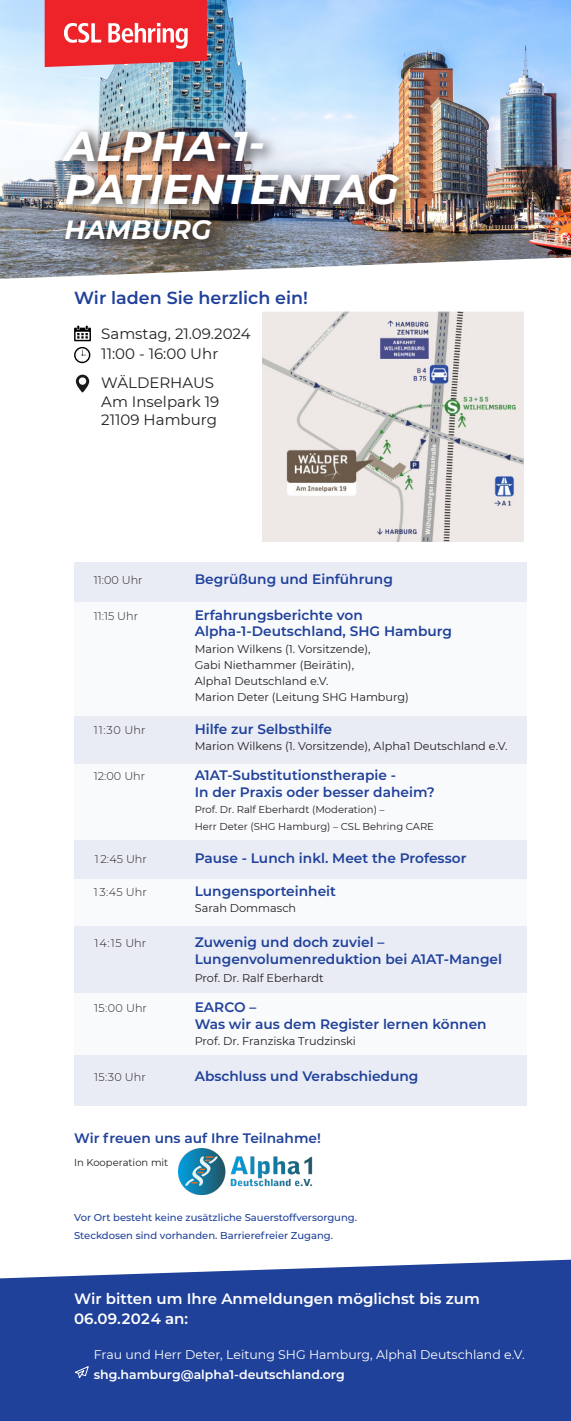
<style>
.page{position:relative;width:571px;height:1421px;background:#fff}
.page>*{position:absolute;margin:0;border:0;box-sizing:border-box;transform-origin:0 0}
.t1{font:italic 700 41.5px "Montserrat";color:#fff}
.t2{font:italic 700 26.25px "Montserrat";color:#fff}
.t3{font:600 17.5px "Montserrat";color:#20419a}
.t4{font:15px "Montserrat";color:#231f20}
.t5{font:600 15px/20px "Montserrat";color:#fff}
.t6{font:600 13.75px/16.5px "Montserrat";color:#20419a}
.t7{font:12.5px "Montserrat";color:#fff}
.t8{font:600 12.5px "Montserrat";color:#fff}
.t9{font:11.25px/16.2px "Montserrat";color:#231f20}
.t10{font:300 11.25px "Montserrat";color:#231f20}
.t11{font:500 10px/17.5px "Montserrat";color:#20419a}
.t12{font:10px/16.2px "Montserrat";color:#231f20}
</style>
<div class="page">
<img style="left:0;top:0;width:571px;height:279px">
<svg style="left:45px;top:0;width:162px;height:67px;background:#ea3e45"></svg>
<img style="left:56px;top:124px;width:357px;height:130px">
<svg style="left:74px;top:326px;width:17px;height:15px"></svg>
<svg style="left:74px;top:347px;width:16px;height:16px"></svg>
<svg style="left:75px;top:348px;width:14px;height:14px"></svg>
<svg style="left:76px;top:349px;width:12px;height:12px"></svg>
<svg style="left:76px;top:375px;width:13px;height:17px"></svg>
<div style="left:74px;top:563px;width:453px;height:543px;background:#e9ecf5"></div>
<div style="left:66px;top:764px;width:461px;height:75px;background:#fff"></div>
<div style="left:66px;top:879px;width:461px;height:47px;background:#fff"></div>
<div style="left:66px;top:993px;width:461px;height:61px;background:#fff"></div>
<div style="left:66px;top:602px;width:461px;height:114px;background:#fff"></div>
<img style="left:179px;top:1148px;width:134px;height:47px">
<div style="left:0;top:1259px;width:571px;height:162px;background:#20419a"></div>
<svg style="left:74px;top:1365px;width:15px;height:13px"></svg>
<img style="left:262px;top:312px;width:261px;height:230px">
<svg style="left:566px;top:1417px;width:5px;height:4px"></svg>
<p class="t1" style="left:65px;top:116px;width:201px">ALPHA-1-</p>
<p class="t1" style="left:65px;top:159px;width:336px">PATIENTENTAG</p>
<p class="t2" style="left:65px;top:210px;width:148px">HAMBURG</p>
<p class="t3" style="left:74px;top:286px;width:235px">Wir laden Sie herzlich ein!</p>
<p class="t4" style="left:101px;top:323px;width:151px">Samstag, 21.09.2024</p>
<p class="t4" style="left:101px;top:343px;width:119px">11:00 - 16:00 Uhr</p>
<p class="t4" style="left:101px;top:372px;width:114px">WÄLDERHAUS</p>
<p class="t4" style="left:101px;top:391px;width:120px">Am Inselpark 19</p>
<p class="t4" style="left:101px;top:410px;width:117px">21109 Hamburg</p>
<p class="t10" style="left:94px;top:572px;width:50px">11:00 Uhr</p>
<p class="t6" style="left:195px;top:570px;width:200px">Begrüßung und Einführung</p>
<p class="t10" style="left:94px;top:608px;width:46px">11:15 Uhr</p>
<p class="t6" style="left:195px;top:606px;width:169px">Erfahrungsberichte von</p>
<p class="t6" style="left:195px;top:622px;width:259px">Alpha-1-Deutschland, SHG Hamburg</p>
<p class="t9" style="left:195px;top:640px;width:177px">Marion Wilkens (1. Vorsitzende),</p>
<p class="t9" style="left:195px;top:656px;width:161px">Gabi Niethammer (Beirätin),<br>Alpha1 Deutschland e.V.</p>
<p class="t9" style="left:195px;top:689px;width:216px">Marion Deter (Leitung SHG Hamburg)</p>
<p class="t10" style="left:94px;top:722px;width:53px">11:30 Uhr</p>
<p class="t6" style="left:195px;top:720px;width:139px">Hilfe zur Selbsthilfe</p>
<p class="t9" style="left:195px;top:738px;width:314px">Marion Wilkens (1. Vorsitzende), Alpha1 Deutschland e.V.</p>
<p class="t10" style="left:94px;top:768px;width:53px">12:00 Uhr</p>
<p class="t6" style="left:195px;top:766px;width:242px">A1AT-Substitutionstherapie -<br>In der Praxis oder besser daheim?</p>
<p class="t12" style="left:195px;top:801px;width:241px">Prof. Dr. Ralf Eberhardt (Moderation) –<br>Herr Deter (SHG Hamburg) – CSL Behring CARE</p>
<p class="t10" style="left:95px;top:851px;width:54px">1 2:45 Uhr</p>
<p class="t6" style="left:195px;top:849px;width:273px">Pause - Lunch inkl. Meet the Professor</p>
<p class="t10" style="left:94px;top:884px;width:54px">1 3:45 Uhr</p>
<p class="t6" style="left:195px;top:882px;width:143px">Lungensporteinheit</p>
<p class="t9" style="left:195px;top:899px;width:103px">Sarah Dommasch</p>
<p class="t10" style="left:95px;top:935px;width:53px">14:15 Uhr</p>
<p class="t6" style="left:195px;top:933px;width:309px">Zuwenig und doch zuviel –<br>Lungenvolumenreduktion bei A1AT-Mangel</p>
<p class="t9" style="left:195px;top:970px;width:131px">Prof. Dr. Ralf Eberhardt</p>
<p class="t10" style="left:94px;top:1000px;width:54px">15:00 Uhr</p>
<p class="t6" style="left:195px;top:998px;width:293px">EARCO –<br>Was wir aus dem Register lernen können</p>
<p class="t9" style="left:195px;top:1033px;width:163px">Prof. Dr. Franziska Trudzinski</p>
<p class="t10" style="left:94px;top:1069px;width:53px">15:30 Uhr</p>
<p class="t6" style="left:195px;top:1067px;width:225px">Abschluss und Verabschiedung</p>
<p class="t6" style="left:74px;top:1129px;width:248px">Wir freuen uns auf Ihre Teilnahme!</p>
<p class="t12" style="left:74px;top:1154px;width:96px">In Kooperation mit</p>
<p class="t11" style="left:74px;top:1208px;width:284px">Vor Ort besteht keine zusätzliche Sauerstoffversorgung.<br>Steckdosen sind vorhanden. Barrierefreier Zugang.</p>
<p class="t5" style="left:74px;top:1288px;width:407px">Wir bitten um Ihre Anmeldungen möglichst bis zum<br>06.09.2024 an:</p>
<p class="t7" style="left:94px;top:1346px;width:432px">Frau und Herr Deter, Leitung SHG Hamburg, Alpha1 Deutschland e.V.</p>
<p class="t8" style="left:94px;top:1366px;width:252px">shg.hamburg@alpha1-deutschland.org</p>
</div>
